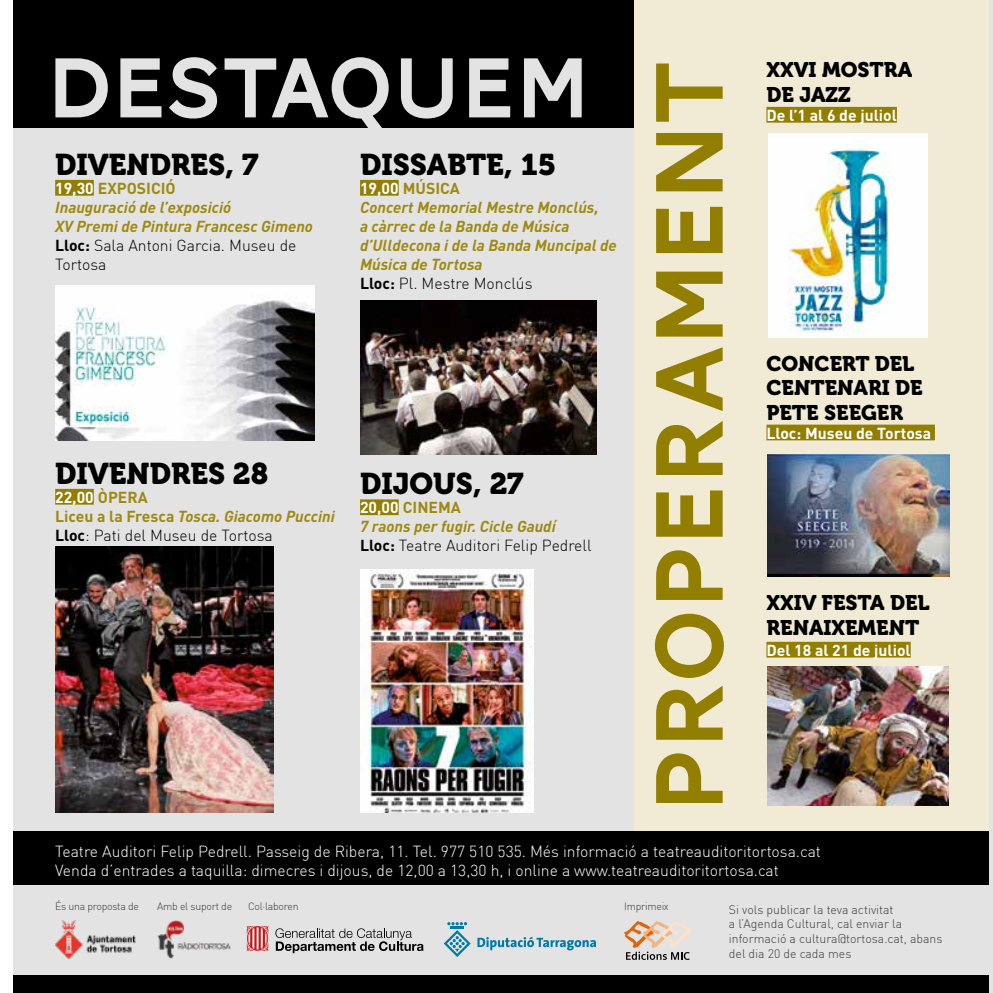
<style>
.page{position:relative;width:993px;height:993px;background:#fff}
.page>*{position:absolute;margin:0;border:0;box-sizing:border-box;transform-origin:0 0}
.t1{font:98.52px "AW Conqueror Carved One";color:#927e00}
.t2{font:87.5px "AW Conqueror Carved One";color:#e3e3e3}
.t3{font:29.75px "Museo 900";color:#000}
.t4{font:21px/24.5px "Museo 900";color:#000}
.t5{font:italic 700 15.75px/18.9px "DIN";color:#9e8a11}
.t6{font:300 15.75px/18.9px "DIN";color:#fff}
.t7{font:300 15.75px/18.9px "DIN";color:#000}
.t8{font:700 15.75px "DIN";color:#fff}
.t9{font:300 12.25px/14.7px "DIN";color:#3c3c3b}
.t10{font:300 10.5px "DIN";letter-spacing:-.025em;color:#3c3c3b}
.s1{font-style:normal;color:#fff}
.s2{font-style:normal}
.s3{font-style:normal;color:#000}
.s4{font-weight:300;font-style:normal;color:#000}
.s5{font-weight:700;color:#fff}
.s6{font-weight:700;color:#9e8a11}
.s7{font-weight:700;font-style:italic;color:#9e8a11}
.s8{font-weight:700}
</style>
<div class="page">
<div style="left:13px;top:0;width:979px;height:992px;background:#e3e3e3"></div>
<div style="left:13px;top:0;width:621px;height:127px;background:#000"></div>
<div style="left:633px;top:0;width:355px;height:992px;background:#f1ebd6"></div>
<div style="left:13px;top:840px;width:979px;height:152px;background:#e3e3e3"></div>
<div style="left:13px;top:974px;width:975px;height:18px;background:#000"></div>
<div style="left:13px;top:831px;width:975px;height:53px;background:#000"></div>
<img style="left:55px;top:920px;width:81px;height:37px">
<img style="left:157px;top:920px;width:74px;height:37px">
<svg style="left:247px;top:926px;width:21px;height:24px"></svg>
<svg style="left:275px;top:928px;width:148px;height:24px"></svg>
<svg style="left:443px;top:922px;width:27px;height:34px"></svg>
<svg style="left:477px;top:936px;width:118px;height:14px"></svg>
<svg style="left:624px;top:920px;width:67px;height:39px"></svg>
<div style="left:55px;top:180px;width:39px;height:16px;background:#927e00"></div>
<div style="left:55px;top:488px;width:39px;height:16px;background:#927e00"></div>
<div style="left:360px;top:180px;width:38px;height:16px;background:#927e00"></div>
<div style="left:360px;top:499px;width:38px;height:16px;background:#927e00"></div>
<img style="left:55px;top:285px;width:260px;height:155px">
<img style="left:360px;top:300px;width:235px;height:154px">
<img style="left:360px;top:569px;width:173px;height:243px">
<img style="left:55px;top:546px;width:218px;height:266px">
<img style="left:768px;top:133px;width:159px;height:204px">
<img style="left:767px;top:666px;width:181px;height:138px">
<img style="left:767px;top:454px;width:182px;height:122px">
<div style="left:766px;top:107px;width:130px;height:16px;background:#927e00"></div>
<div style="left:766px;top:424px;width:168px;height:16px;background:#927e00"></div>
<div style="left:766px;top:641px;width:144px;height:16px;background:#927e00"></div>
<h2 class="t2" style="left:47px;top:49px;width:544px">DESTAQUEM</h2>
<h3 class="t3" style="left:55px;top:148px;width:205px">DIVENDRES, 7</h3>
<p class="t5" style="left:55px;top:178px;width:259px"><span class="s1">19,30</span> <span class="s2">EXPOSICIÓ<br></span>Inauguració de l’exposició<br>XV Premi de Pintura Francesc Gimeno<br><span class="s3">Lloc:</span> <span class="s4">Sala Antoni Garcia. Museu de<br>Tortosa</span></p>
<h3 class="t3" style="left:360px;top:148px;width:197px">DISSABTE, 15</h3>
<p class="t5" style="left:360px;top:178px;width:258px"><span class="s1">19,00</span> <span class="s2">MÚSICA<br></span>Concert Memorial Mestre Monclús,<br>a càrrec de la Banda de Música d’Ulldecona i de la Banda Muncipal de<br>Música de Tortosa<br><span class="s3">Lloc:</span> <span class="s4">Pl. Mestre Monclús</span></p>
<h3 class="t3" style="left:55px;top:456px;width:214px">DIVENDRES 28</h3>
<p class="t7" style="left:55px;top:487px;width:281px"><span class="s5">22,00</span> <span class="s6">ÒPERA<br>Liceu a la Fresca</span> <span class="s7">Tosca. Giacomo Puccini<br></span><span class="s8">Lloc</span>: Pati del Museu de Tortosa</p>
<h3 class="t3" style="left:360px;top:467px;width:165px">DIJOUS, 27</h3>
<p class="t7" style="left:360px;top:498px;width:233px"><span class="s5">20,00</span> <span class="s6">CINEMA<br></span><span class="s7">7 raons per fugir. Cicle Gaudí<br></span><span class="s8">Lloc:</span> Teatre Auditori Felip Pedrell</p>
<h1 class="t1" style="left:645px;top:812px;width:752px;rotate:-90deg">properament</h1>
<h3 class="t4" style="left:766px;top:58px;width:147px">XXVI MOSTRA<br>DE JAZZ</h3>
<p class="t8" style="left:766px;top:105px;width:132px">De l’1 al 6 de juliol</p>
<h3 class="t4" style="left:766px;top:351px;width:158px">CONCERT DEL<br>CENTENARI DE<br>PETE SEEGER</h3>
<p class="t8" style="left:766px;top:422px;width:166px">Lloc: Museu de Tortosa</p>
<h3 class="t4" style="left:766px;top:590px;width:165px">XXIV FESTA DEL<br>RENAIXEMENT</h3>
<p class="t8" style="left:766px;top:639px;width:146px">Del 18 al 21 de juliol</p>
<p class="t6" style="left:55px;top:841px;width:767px">Teatre Auditori Felip Pedrell. Passeig de Ribera, 11. Tel. 977 510 535. Més informació a teatreauditoritortosa.cat<br>Venda d’entrades a taquilla: dimecres i dijous, de 12,00 a 13,30 h, i online a www.teatreauditoritortosa.cat</p>
<p class="t10" style="left:55px;top:899px;width:85px">És una proposta de</p>
<p class="t10" style="left:157px;top:899px;width:76px">Amb el suport de</p>
<p class="t10" style="left:248px;top:899px;width:52px">Col·laboren</p>
<p class="t10" style="left:624px;top:899px;width:46px">Imprimeix</p>
<p class="t9" style="left:728px;top:901px;width:215px">Si vols publicar la teva activitat<br>a l’Agenda Cultural, cal enviar la informació a cultura@tortosa.cat, abans del dia 20 de cada mes</p>
</div>
